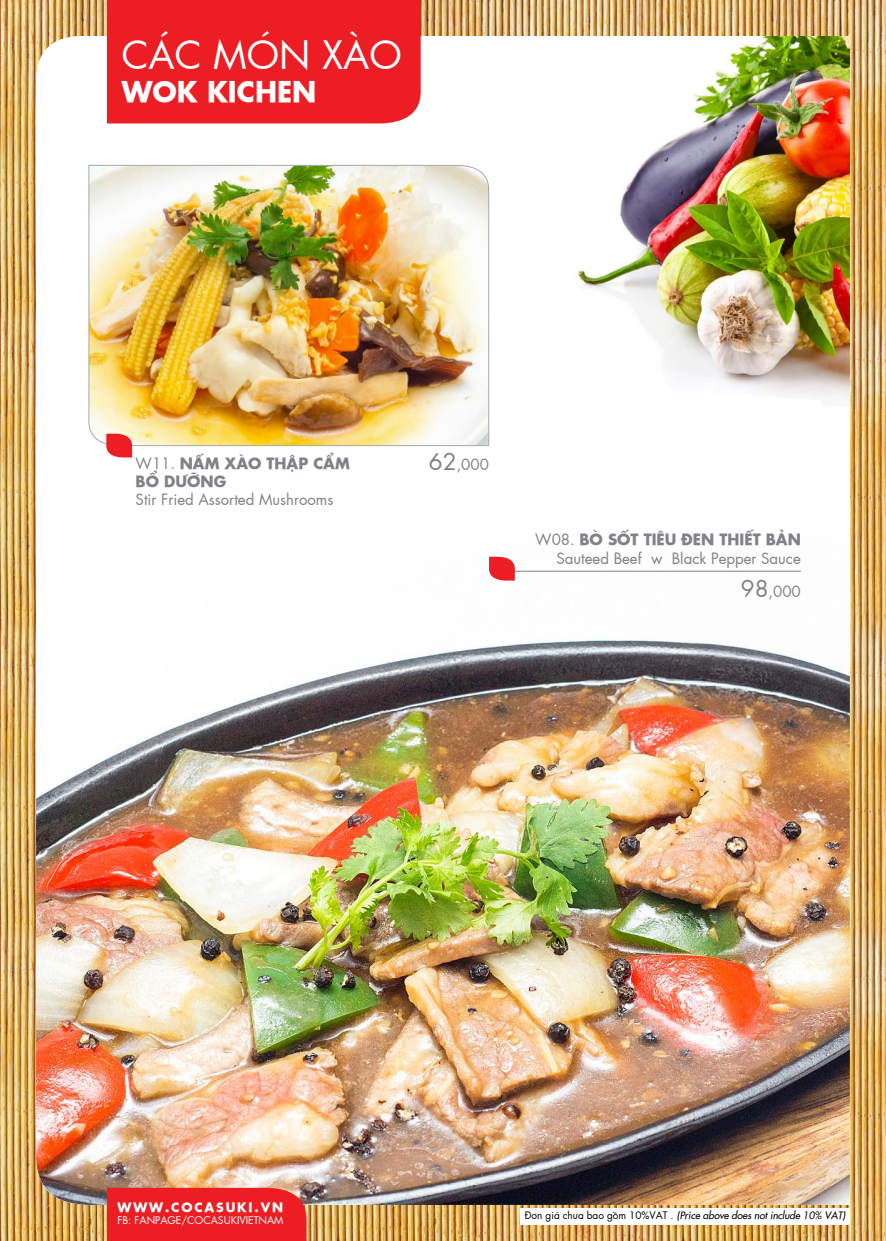
<style>
.page{position:relative;width:886px;height:1241px;background:#fff}
.page>*{position:absolute;margin:0;border:0;box-sizing:border-box;transform-origin:0 0}
.t1{font:37.5px "SFU Futura";color:#fff}
.t2{font:700 27.5px "SFU Futura";color:#fff}
.t3{font:15px/18px "SFU Futura";color:#808285;text-align:right}
.t4{font:700 15px/18px "SFU Futura";color:#808285}
.t5{font:700 12.5px "SFU Futura";letter-spacing:.15em;color:#fff}
.t6{font:10.25px "SFU Futura";color:#fff}
.t7{font:italic 10px "SFU Futura";color:#000}
.s1{font-weight:400}
.s2{font-size:22.5px}
.s3{font-weight:700}
.s4{font-style:normal}
</style>
<div class="page">
<img style="left:0;top:0;width:886px;height:1240px">
<div style="left:520px;top:1207px;width:330px;height:17px;background:#fff"></div>
<svg style="left:36px;top:36px;width:814px;height:448px"></svg>
<img style="left:36px;top:484px;width:814px;height:720px">
<img style="left:88px;top:165px;width:401px;height:281px">
<svg style="left:106px;top:433px;width:26px;height:24px"></svg>
<div style="left:107px;top:0;width:314px;height:123px;background:#ed1d24"></div>
<div style="left:107px;top:1187px;width:199px;height:53px;background:#ed1d24"></div>
<hr style="left:502px;top:571px;width:299px;height:1px;background:#808285">
<svg style="left:489px;top:556px;width:26px;height:24px"></svg>
<img style="left:520px;top:36px;width:330px;height:370px">
<svg style="left:489px;top:305px;width:338px;height:131px"></svg>
<svg style="left:499px;top:36px;width:229px;height:110px"></svg>
<h1 class="t1" style="left:122px;top:25px;width:281px">CÁC MÓN XÀO</h1>
<h2 class="t2" style="left:122px;top:68px;width:196px">WOK KICHEN</h2>
<p class="t4" style="left:136px;top:452px;width:216px"><span class="s1">W11.</span> NẤM XÀO THẬP CẨM<br>BỔ DƯỠNG</p>
<p class="t3" style="left:136px;top:489px;width:199px">Stir Fried Assorted Mushrooms</p>
<p class="t3" style="left:429px;top:454px;width:62px"><span class="s2">62</span>,000</p>
<p class="t3" style="left:535px;top:530px;width:267px">W08. <span class="s3">BÒ SỐT TIÊU ĐEN THIẾT BẢN<br></span>Sauteed Beef w Black Pepper Sauce</p>
<p class="t3" style="left:741px;top:581px;width:62px"><span class="s2">98</span>,000</p>
<p class="t5" style="left:118px;top:1196px;width:167px">WWW.COCASUKI.VN</p>
<p class="t6" style="left:118px;top:1212px;width:167px">FB: FANPAGE/COCASUKIVIETNAM</p>
<p class="t7" style="left:525px;top:1207px;width:322px"><span class="s4">Đơn giá chưa bao gồm 10%VAT .</span> (Price above does not include 10% VAT)</p>
</div>
